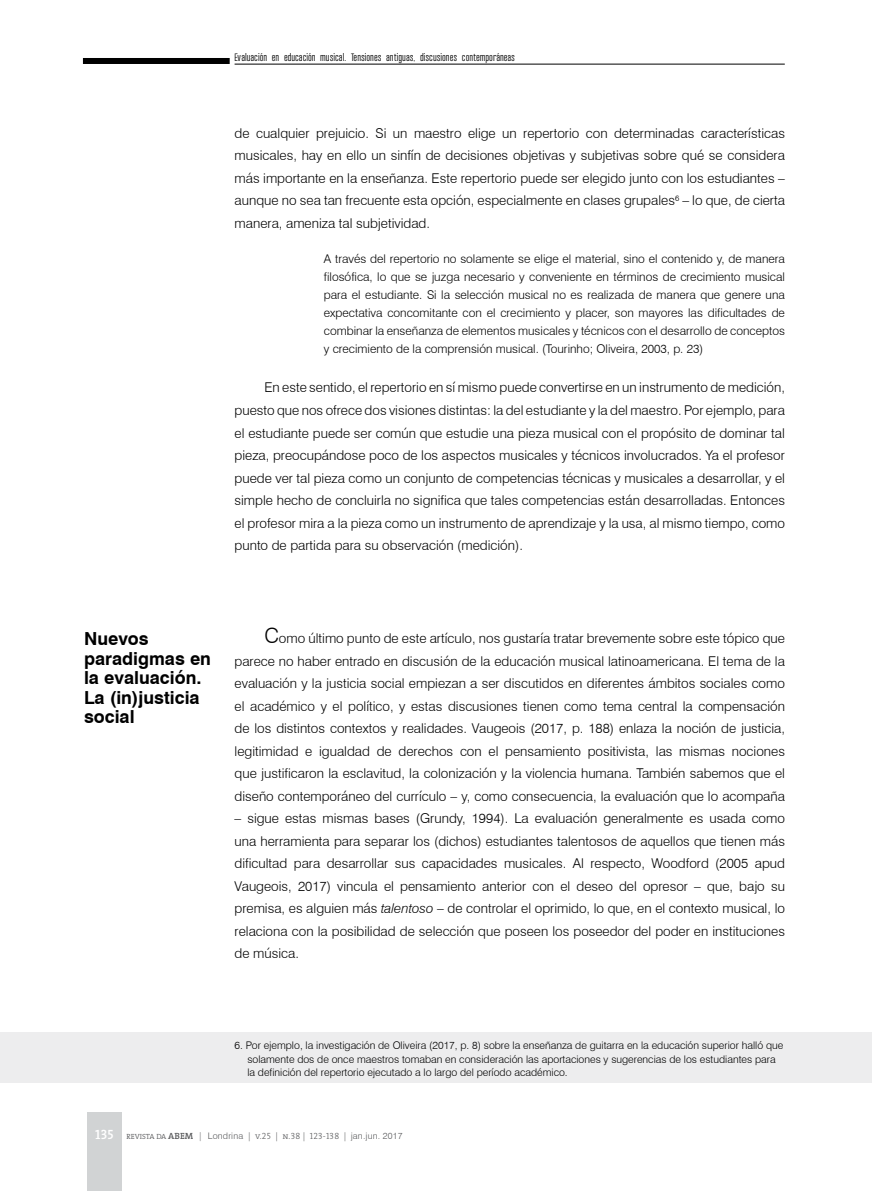
<style>
.page{position:relative;width:872px;height:1191px;background:#fff}
.page>*{position:absolute;margin:0;border:0;box-sizing:border-box;transform-origin:0 0}
.t1{font:700 18px/19.5px "Swiss 721 BT";color:#000}
.t2{font:300 13.5px/22.5px "Swiss 721 BT";color:#000;text-align:justify}
.t3{font:300 12px/18px "Swiss 721 BT";color:#000;text-align:justify}
.t4{font:300 10.5px/13.5px "Swiss 721 BT";color:#000}
.t5{font:9px "Wearetrippin Short";color:#000}
.t6{font:300 9px "Swiss 721 BT";letter-spacing:.02em;color:#58595b}
.s1{font-size:21px}
.s2{font-style:italic}
.s3{font-family:"The Serif Semi Bold Caps";font-weight:400;font-size:13.5px;color:#fff}
.s4{font-family:"The Serif";font-size:7.5px}
.s5{font-family:"The Serif";font-weight:600}
.s6{font-family:"The Serif Light Caps";font-weight:400}
</style>
<div class="page">
<hr style="left:234px;top:64px;width:550px;height:1px;background:#000">
<div style="left:83px;top:58px;width:147px;height:6px;background:#000"></div>
<div style="left:87px;top:1111px;width:35px;height:80px;background:#d1d3d4"></div>
<div style="left:0;top:1032px;width:872px;height:51px;background:#ededee"></div>
<p class="t5" style="left:234px;top:51px;width:282px">Evaluación en educación musical. Tensiones antiguas, discusiones contemporáneas</p>
<p class="t2" style="left:234px;top:122px;width:552px">de cualquier prejuicio. Si un maestro elige un repertorio con determinadas características musicales, hay en ello un sinfín de decisiones objetivas y subjetivas sobre qué se considera más importante en la enseñanza. Este repertorio puede ser elegido junto con los estudiantes – aunque no sea tan frecuente esta opción, especialmente en clases grupales<sup>6</sup> – lo que, de cierta manera, ameniza tal subjetividad.</p>
<p class="t3" style="left:324px;top:249px;width:462px">A través del repertorio no solamente se elige el material, sino el contenido y, de manera filosófica, lo que se juzga necesario y conveniente en términos de crecimiento musical para el estudiante. Si la selección musical no es realizada de manera que genere una expectativa concomitante con el crecimiento y placer, son mayores las dificultades de combinar la enseñanza de elementos musicales y técnicos con el desarrollo de conceptos y crecimiento de la comprensión musical. (Tourinho; Oliveira, 2003, p. 23)</p>
<p class="t2" style="left:234px;top:376px;width:552px;text-indent:30px">En este sentido, el repertorio en sí mismo puede convertirse en un instrumento de medición, puesto que nos ofrece dos visiones distintas: la del estudiante y la del maestro. Por ejemplo, para el estudiante puede ser común que estudie una pieza musical con el propósito de dominar tal pieza, preocupándose poco de los aspectos musicales y técnicos involucrados. Ya el profesor puede ver tal pieza como un conjunto de competencias técnicas y musicales a desarrollar, y el simple hecho de concluirla no significa que tales competencias están desarrolladas. Entonces el profesor mira a la pieza como un instrumento de aprendizaje y la usa, al mismo tiempo, como punto de partida para su observación (medición).</p>
<h1 class="t1" style="left:84px;top:629px;width:128px">Nuevos paradigmas en la evaluación.<br>La (in)justicia social</h1>
<p class="t2" style="left:234px;top:627px;width:552px;text-indent:30px"><span class="s1">C</span>omo último punto de este artículo, nos gustaría tratar brevemente sobre este tópico que parece no haber entrado en discusión de la educación musical latinoamericana. El tema de la evaluación y la justicia social empiezan a ser discutidos en diferentes ámbitos sociales como el académico y el político, y estas discusiones tienen como tema central la compensación de los distintos contextos y realidades. Vaugeois (2017, p. 188) enlaza la noción de justicia, legitimidad e igualdad de derechos con el pensamiento positivista, las mismas nociones que justificaron la esclavitud, la colonización y la violencia humana. También sabemos que el diseño contemporáneo del currículo – y, como consecuencia, la evaluación que lo acompaña</p>
<p class="t2" style="left:234px;top:807px;width:552px">– sigue estas mismas bases (Grundy, 1994). La evaluación generalmente es usada como una herramienta para separar los (dichos) estudiantes talentosos de aquellos que tienen más dificultad para desarrollar sus capacidades musicales. Al respecto, Woodford (2005 apud Vaugeois, 2017) vincula el pensamiento anterior con el deseo del opresor – que, bajo su premisa, es alguien más <span class="s2">talentoso</span> – de controlar el oprimido, lo que, en el contexto musical, lo relaciona con la posibilidad de selección que poseen los poseedor del poder en instituciones de música.</p>
<p class="t4" style="left:247px;top:1038px;width:537px;text-indent:-13px">6. Por ejemplo, la investigación de Oliveira (2017, p. 8) sobre la enseñanza de guitarra en la educación superior halló que solamente dos de once maestros tomaban en consideración las aportaciones y sugerencias de los estudiantes para la definición del repertorio ejecutado a lo largo del período académico.</p>
<p class="t6" style="left:95px;top:1130px;width:309px"><span class="s3">135</span> <span class="s4">REVISTA DA</span> <span class="s5">ABEM</span> | Londrina <span class="s6">| v.25 | n.38 | 123-138 |</span> jan.jun. 2017</p>
</div>
